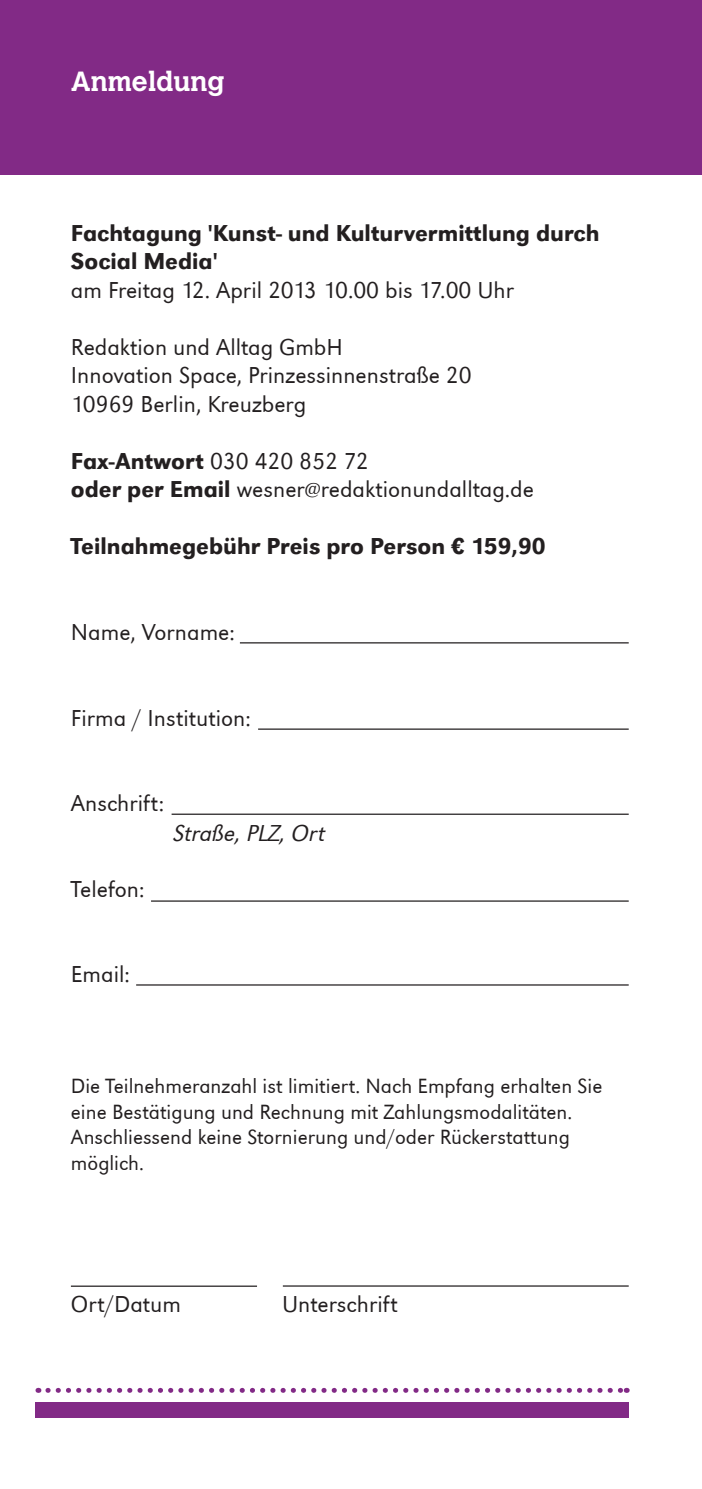
<style>
.page{position:relative;width:702px;height:1489px;background:#fff}
.page>*{position:absolute;margin:0;border:0;box-sizing:border-box;transform-origin:0 0}
.t1{font:700 27.5px "Calvert MT Std";color:#fff}
.t2{font:300 23.75px/28.5px "URW Grotesk T";color:#231f20}
.t3{font:500 23.75px/28.5px "URW Grotesk T";color:#231f20}
.t4{font:italic 300 23.75px "URW Grotesk T";color:#231f20}
.t5{font:300 21.25px/25.5px "URW Grotesk T";color:#231f20}
.s1{font-weight:500}
</style>
<div class="page">
<div style="left:0;top:0;width:702px;height:175px;background:#822a86"></div>
<div style="left:35px;top:1402px;width:593px;height:15px;background:#822a86"></div>
<hr style="left:240px;top:642px;width:388px;height:1px;background:#231f20">
<hr style="left:258px;top:728px;width:370px;height:1px;background:#231f20">
<hr style="left:171px;top:813px;width:457px;height:1px;background:#231f20">
<hr style="left:151px;top:900px;width:477px;height:1px;background:#231f20">
<hr style="left:136px;top:984px;width:492px;height:1px;background:#231f20">
<hr style="left:71px;top:1285px;width:186px;height:1px;background:#231f20">
<hr style="left:283px;top:1285px;width:345px;height:1px;background:#231f20">
<svg style="left:48px;top:1387px;width:579px;height:5px"></svg>
<p class="t1" style="left:71px;top:64px;width:155px">Anmeldung</p>
<p class="t3" style="left:71px;top:218px;width:530px">Fachtagung 'Kunst- und Kulturvermittlung durch<br>Social Media'</p>
<p class="t2" style="left:71px;top:275px;width:444px">am Freitag 12. April 2013 10.00 bis 17.00 Uhr</p>
<p class="t2" style="left:71px;top:332px;width:402px">Redaktion und Alltag GmbH<br>Innovation Space, Prinzessinnenstraße 20<br>10969 Berlin, Kreuzberg</p>
<p class="t2" style="left:71px;top:446px;width:464px"><span class="s1">Fax-Antwort</span> 030 420 852 72<br><span class="s1">oder per Email</span> wesner@redaktionundalltag.de</p>
<p class="t3" style="left:71px;top:532px;width:476px">Teilnahmegebühr Preis pro Person € 159,90</p>
<p class="t2" style="left:71px;top:617px;width:165px">Name, Vorname:</p>
<p class="t2" style="left:71px;top:703px;width:181px">Firma / Institution:</p>
<p class="t2" style="left:71px;top:788px;width:95px">Anschrift:</p>
<p class="t4" style="left:174px;top:819px;width:153px">Straße, PLZ, Ort</p>
<p class="t2" style="left:71px;top:874px;width:75px">Telefon:</p>
<p class="t2" style="left:71px;top:959px;width:60px">Email:</p>
<p class="t5" style="left:71px;top:1073px;width:533px">Die Teilnehmeranzahl ist limitiert. Nach Empfang erhalten Sie eine Bestätigung und Rechnung mit Zahlungsmodalitäten.<br>Anschliessend keine Stornierung und/oder Rückerstattung möglich.</p>
<p class="t2" style="left:71px;top:1289px;width:112px">Ort/Datum</p>
<p class="t2" style="left:282px;top:1289px;width:117px">Unterschrift</p>
</div>
